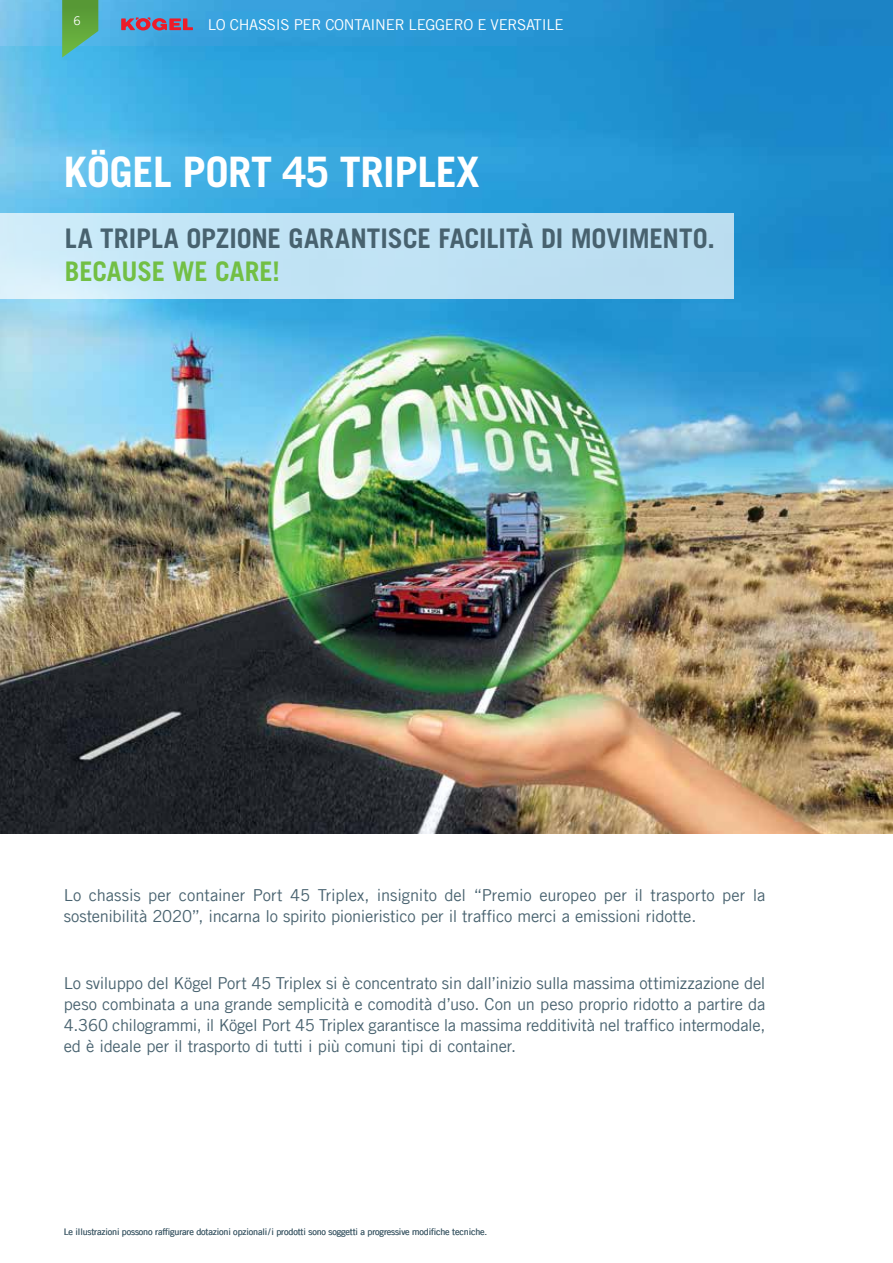
<style>
.page{position:relative;width:893px;height:1263px;background:#fff}
.page>*{position:absolute;margin:0;border:0;box-sizing:border-box;transform-origin:0 0}
.t1{font:700 42px "Trade Gothic LT Com";letter-spacing:-.01em;color:#fff}
.t2{font:700 27px "Trade Gothic LT Com";letter-spacing:-.005em;color:#48626f}
.t3{font:700 27px "Trade Gothic LT Com";letter-spacing:-.005em;color:#72bf44}
.t4{font:16.5px/21px "Trade Gothic LT Com";letter-spacing:-.01em;color:#48626f}
.t5{font:15px "Trade Gothic LT Com";letter-spacing:-.02em;color:#fff}
.t6{font:12px "Trade Gothic LT Com";color:#fff}
.t7{font:9px "Trade Gothic LT Com";letter-spacing:-.015em;color:#48626f}
</style>
<div class="page">
<img style="left:0;top:46px;width:893px;height:787px">
<img style="left:0;top:0;width:893px;height:46px">
<svg style="left:62px;top:0;width:36px;height:58px;background:#59a863"></svg>
<svg style="left:121px;top:17px;width:72px;height:13px"></svg>
<div style="left:0;top:214px;width:733px;height:85px;background:linear-gradient(to right,#ceecfa,#b7dbef)"></div>
<p class="t6" style="left:73px;top:14px;width:9px">6</p>
<p class="t5" style="left:208px;top:16px;width:357px">LO CHASSIS PER CONTAINER LEGGERO E VERSATILE</p>
<h1 class="t1" style="left:64px;top:147px;width:417px">KÖGEL PORT 45 TRIPLEX</h1>
<h2 class="t2" style="left:65px;top:222px;width:652px">LA TRIPLA OPZIONE GARANTISCE FACILITÀ DI MOVIMENTO.</h2>
<h2 class="t3" style="left:65px;top:255px;width:217px">BECAUSE WE CARE!</h2>
<p class="t4" style="left:64px;top:884px;width:703px">Lo chassis per container Port 45 Triplex, insignito del “Premio europeo per il trasporto per la sostenibilità 2020”, incarna lo spirito pionieristico per il traffico merci a emissioni ridotte.</p>
<p class="t4" style="left:64px;top:972px;width:703px;text-align:justify">Lo sviluppo del Kögel Port 45 Triplex si è concentrato sin dall’inizio sulla massima ottimizzazione del peso combinata a una grande semplicità e comodità d’uso. Con un peso proprio ridotto a partire da 4.360 chilogrammi, il Kögel Port 45 Triplex garantisce la massima redditività nel traffico intermodale, ed è ideale per il trasporto di tutti i più comuni tipi di container.</p>
<p class="t7" style="left:64px;top:1227px;width:425px">Le illustrazioni possono raffigurare dotazioni opzionali/i prodotti sono soggetti a progressive modifiche tecniche.</p>
</div>
